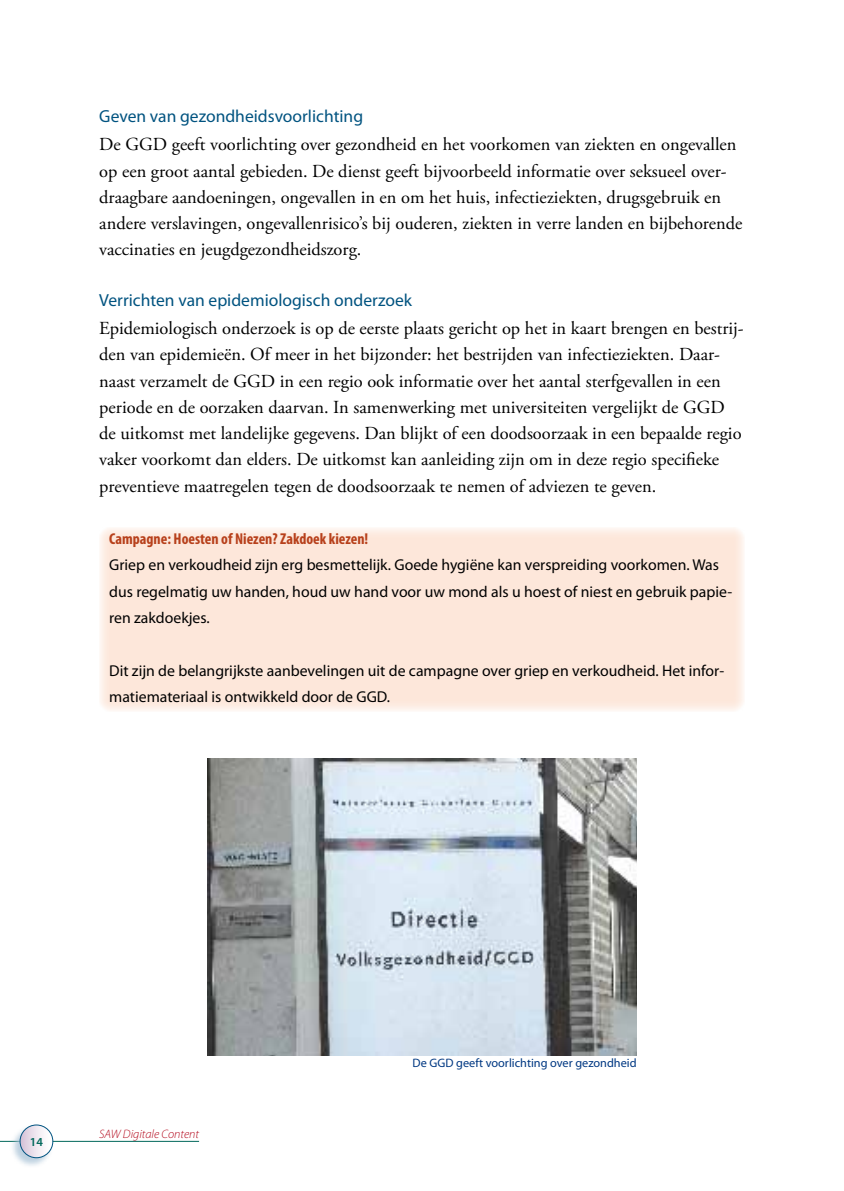
<style>
.page{position:relative;width:844px;height:1191px;background:#fff}
.page>*{position:absolute;margin:0;border:0;box-sizing:border-box;transform-origin:0 0}
.t1{font:18.38px/26.2px "Adobe Garamond Pro";color:#000}
.t2{font:17.5px "Myriad Pro";color:#005380}
.t3{font:15.75px/26.2px "Myriad Pro";color:#000}
.t4{font:700 condensed 15.75px "Myriad Pro";color:#b7401b}
.t5{font:12.25px "Myriad Pro";color:#003882}
.t6{font:italic 300 12.25px "Myriad Pro";color:#b3071b}
.t7{font:600 12.25px "Myriad Pro";color:#00685b}
</style>
<div class="page">
<img style="left:207px;top:758px;width:429px;height:297px">
<div style="left:99px;top:527px;width:645px;height:184px;background:#fde7da"></div>
<hr style="left:0;top:1141px;width:199px;height:1px;background:#00685b">
<div style="left:9px;top:1124px;width:44px;height:43px;background:#a8c2d6;opacity:.75"></div>
<svg style="left:20px;top:1125px;width:33px;height:32px"></svg>
<div style="left:20px;top:1124px;width:33px;height:34px;border:1px solid #005380;border-radius:50%"></div>
<p class="t2" style="left:99px;top:106px;width:265px">Geven van gezondheidsvoorlichting</p>
<p class="t1" style="left:99px;top:132px;width:644px">De GGD geeft voorlichting over gezondheid en het voorkomen van ziekten en ongevallen op een groot aantal gebieden. De dienst geeft bijvoorbeeld informatie over seksueel over&shy;draagbare aandoeningen, ongevallen in en om het huis, infectieziekten, drugsgebruik en andere verslavingen, ongevallenrisico’s bij ouderen, ziekten in verre landen en bijbehorende vaccinaties en jeugdgezondheidszorg.</p>
<p class="t2" style="left:99px;top:289px;width:314px">Verrichten van epidemiologisch onderzoek</p>
<p class="t1" style="left:99px;top:316px;width:646px">Epidemiologisch onderzoek is op de eerste plaats gericht op het in kaart brengen en bestrij&shy;den van epidemieën. Of meer in het bijzonder: het bestrijden van infectieziekten. Daar&shy;naast verzamelt de GGD in een regio ook informatie over het aantal sterfgevallen in een periode en de oorzaken daarvan. In samenwerking met universiteiten vergelijkt de GGD de uitkomst met landelijke gegevens. Dan blijkt of een doodsoorzaak in een bepaalde regio vaker voorkomt dan elders. De uitkomst kan aanleiding zijn om in deze regio specifieke preventieve maatregelen tegen de doodsoorzaak te nemen of adviezen te geven.</p>
<p class="t4" style="left:109px;top:529px;width:260px">Campagne: Hoesten of Niezen? Zakdoek kiezen!</p>
<p class="t3" style="left:109px;top:552px;width:624px">Griep en verkoudheid zijn erg besmettelijk. Goede hygiëne kan verspreiding voorkomen. Was dus regelmatig uw handen, houd uw hand voor uw mond als u hoest of niest en gebruik papie&shy;ren zakdoekjes.</p>
<p class="t3" style="left:109px;top:657px;width:616px">Dit zijn de belangrijkste aanbevelingen uit de campagne over griep en verkoudheid. Het infor&shy;matiemateriaal is ontwikkeld door de GGD.</p>
<p class="t7" style="left:30px;top:1133px;width:15px">14</p>
<p class="t6" style="left:99px;top:1127px;width:101px">SAW Digitale Content</p>
<p class="t5" style="left:412px;top:1055px;width:225px">De GGD geeft voorlichting over gezondheid</p>
</div>
